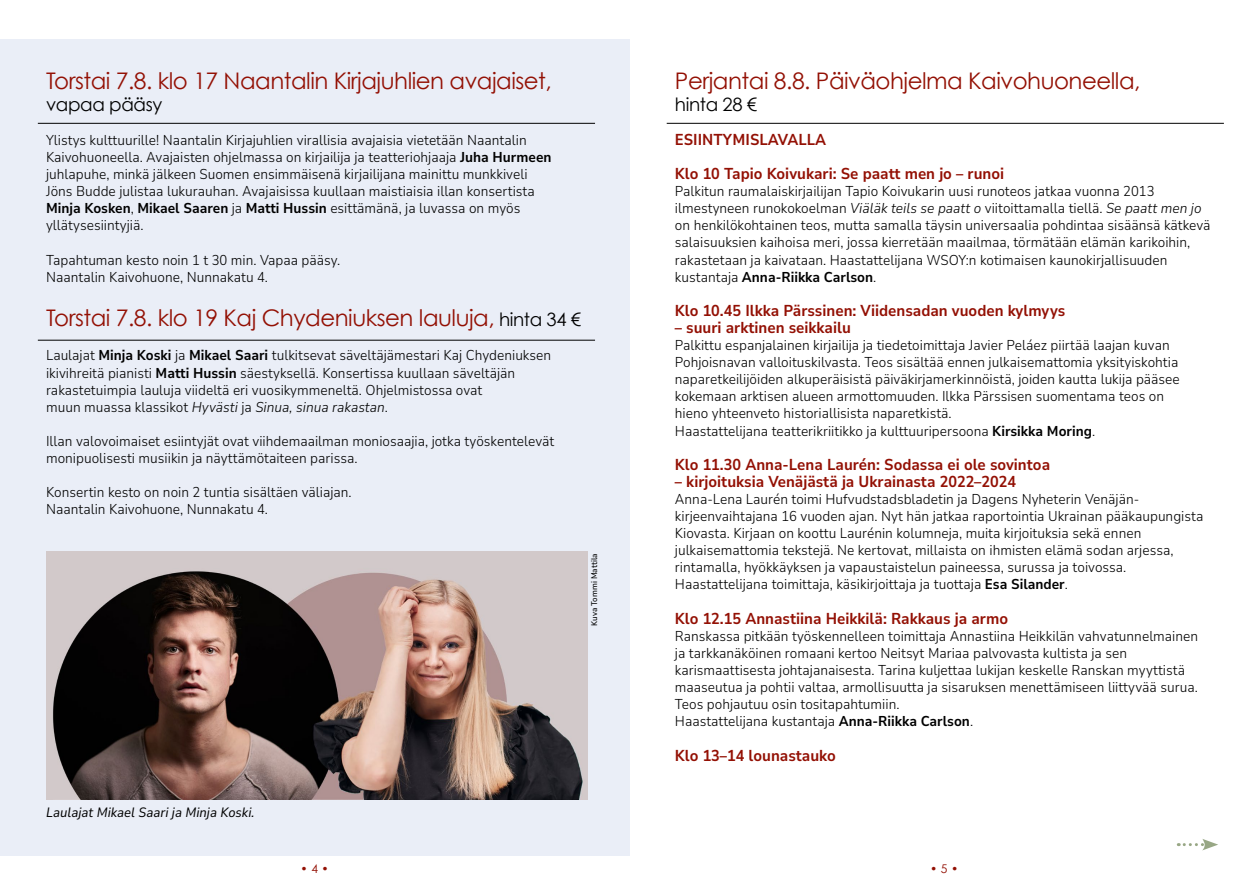
<style>
.page{position:relative;width:1259px;height:893px;background:#fff}
.page>*{position:absolute;margin:0;border:0;box-sizing:border-box;transform-origin:0 0}
.t1{font:22.8px "Century Gothic";letter-spacing:-.02em;color:#931004}
.t2{font:18.3px "Century Gothic";letter-spacing:-.02em;color:#000}
.t3{font:700 semi-condensed 15.75px/34.2px "Nunito Sans 10 pt";color:#931004}
.t4{font:300 semi-condensed 14.25px/17.1px "Nunito Sans 10 pt";color:#000}
.t5{font:italic semi-condensed 13.5px "Nunito Sans 10 pt";color:#000}
.t6{font:12px "Century Gothic";color:#931004}
.t7{font:500 semi-condensed 8.25px "Nunito Sans 10 pt";color:#000}
.s1{font-weight:700}
.s2{font-size:18.3px;color:#000}
.s3{font-style:italic}
</style>
<div class="page">
<div style="left:0;top:40px;width:629px;height:816px;background:#eaeef7"></div>
<svg style="left:1178px;top:839px;width:40px;height:11px"></svg>
<hr style="left:666px;top:123px;width:558px;height:1px;background:#000">
<img style="left:46px;top:552px;width:541px;height:247px">
<hr style="left:38px;top:123px;width:557px;height:1px;background:#000">
<hr style="left:38px;top:340px;width:557px;height:1px;background:#000">
<h1 class="t1" style="left:46px;top:66px;width:507px">Torstai 7.8. klo 17 Naantalin Kirjajuhlien avajaiset,</h1>
<p class="t2" style="left:46px;top:93px;width:118px">vapaa pääsy</p>
<p class="t4" style="left:46px;top:131px;width:507px">Ylistys kulttuurille! Naantalin Kirjajuhlien virallisia avajaisia vietetään Naantalin Kaivohuoneella. Avajaisten ohjelmassa on kirjailija ja teatteriohjaaja <span class="s1">Juha Hurmeen </span>juhlapuhe, minkä jälkeen Suomen ensimmäisenä kirjailijana mainittu munkkiveli Jöns Budde julistaa lukurauhan. Avajaisissa kuullaan maistiaisia illan konsertista <span class="s1">Minja Kosken</span>, <span class="s1">Mikael Saaren</span> ja <span class="s1">Matti Hussin</span> esittämänä, ja luvassa on myös yllätysesiintyjiä.</p>
<p class="t4" style="left:46px;top:250px;width:295px">Tapahtuman kesto noin 1 t 30 min. Vapaa pääsy.<br>Naantalin Kaivohuone, Nunnakatu 4.</p>
<h1 class="t1" style="left:46px;top:304px;width:536px">Torstai 7.8. klo 19 Kaj Chydeniuksen lauluja, <span class="s2">hinta 34 €</span></h1>
<p class="t4" style="left:46px;top:346px;width:506px">Laulajat <span class="s1">Minja Koski</span> ja <span class="s1">Mikael Saari</span> tulkitsevat säveltäjämestari Kaj Chydeniuksen ikivihreitä pianisti <span class="s1">Matti Hussin</span> säestyksellä. Konsertissa kuullaan säveltäjän rakastetuimpia lauluja viideltä eri vuosikymmeneltä. Ohjelmistossa ovat<br>muun muassa klassikot <span class="s3">Hyvästi</span> ja <span class="s3">Sinua, sinua rakastan</span>.</p>
<p class="t4" style="left:46px;top:432px;width:510px">Illan valovoimaiset esiintyjät ovat viihdemaailman moniosaajia, jotka työskentelevät monipuolisesti musiikin ja näyttämötaiteen parissa.</p>
<p class="t4" style="left:46px;top:483px;width:307px">Konsertin kesto on noin 2 tuntia sisältäen väliajan.<br>Naantalin Kaivohuone, Nunnakatu 4.</p>
<p class="t7" style="left:588px;top:625px;width:73px;rotate:-90deg">Kuva Tommi Mattila</p>
<p class="t5" style="left:46px;top:803px;width:210px">Laulajat Mikael Saari ja Minja Koski.</p>
<h1 class="t1" style="left:675px;top:66px;width:467px">Perjantai 8.8. Päiväohjelma Kaivohuoneella,</h1>
<p class="t2" style="left:675px;top:93px;width:84px">hinta 28 €</p>
<p class="t3" style="left:675px;top:122px;width:331px">ESIINTYMISLAVALLA<br>Klo 10 Tapio Koivukari: Se paatt men jo – runoi</p>
<p class="t4" style="left:675px;top:182px;width:537px">Palkitun raumalaiskirjailijan Tapio Koivukarin uusi runoteos jatkaa vuonna 2013 ilmestyneen runokokoelman <span class="s3">Viäläk teils se paatt o</span> viitoittamalla tiellä. <span class="s3">Se paatt men jo </span>on henkilökohtainen teos, mutta samalla täysin universaalia pohdintaa sisäänsä kätkevä salaisuuksien kaihoisa meri, jossa kierretään maailmaa, törmätään elämän karikoihin, rakastetaan ja kaivataan. Haastattelijana WSOY:n kotimaisen kaunokirjallisuuden kustantaja <span class="s1">Anna-Riikka Carlson</span>.</p>
<p class="t3" style="left:675px;top:293px;width:392px">Klo 10.45 Ilkka Pärssinen: Viidensadan vuoden kylmyys</p>
<p class="t3" style="left:675px;top:310px;width:177px">– suuri arktinen seikkailu</p>
<p class="t4" style="left:675px;top:336px;width:506px">Palkittu espanjalainen kirjailija ja tiedetoimittaja Javier Peláez piirtää laajan kuvan Pohjoisnavan valloituskilvasta. Teos sisältää ennen julkaisemattomia yksityiskohtia naparetkeilijöiden alkuperäisistä päiväkirjamerkinnöistä, joiden kautta lukija pääsee kokemaan arktisen alueen armottomuuden. Ilkka Pärssisen suomentama teos on hieno yhteenveto historiallisista naparetkistä.<br>Haastattelijana teatterikriitikko ja kulttuuripersoona <span class="s1">Kirsikka Moring</span>.</p>
<p class="t3" style="left:675px;top:447px;width:377px">Klo 11.30 Anna-Lena Laurén: Sodassa ei ole sovintoa</p>
<p class="t3" style="left:675px;top:464px;width:343px">– kirjoituksia Venäjästä ja Ukrainasta 2022–2024</p>
<p class="t4" style="left:675px;top:490px;width:530px">Anna-Lena Laurén toimi Hufvudstadsbladetin ja Dagens Nyheterin Venäjän&shy;kirjeenvaihtajana 16 vuoden ajan. Nyt hän jatkaa raportointia Ukrainan pääkaupungista Kiovasta. Kirjaan on koottu Laurénin kolumneja, muita kirjoituksia sekä ennen julkaisemattomia tekstejä. Ne kertovat, millaista on ihmisten elämä sodan arjessa, rintamalla, hyökkäyksen ja vapaustaistelun paineessa, surussa ja toivossa.<br>Haastattelijana toimittaja, käsikirjoittaja ja tuottaja <span class="s1">Esa Silander</span>.</p>
<p class="t3" style="left:675px;top:600px;width:335px">Klo 12.15 Annastiina Heikkilä: Rakkaus ja armo</p>
<p class="t4" style="left:675px;top:627px;width:525px">Ranskassa pitkään työskennelleen toimittaja Annastiina Heikkilän vahvatunnelmainen ja tarkkanäköinen romaani kertoo Neitsyt Mariaa palvovasta kultista ja sen karismaattisesta johtajanaisesta. Tarina kuljettaa lukijan keskelle Ranskan myyttistä maaseutua ja pohtii valtaa, armollisuutta ja sisaruksen menettämiseen liittyvää surua.<br>Teos pohjautuu osin tositapahtumiin.<br>Haastattelijana kustantaja <span class="s1">Anna-Riikka Carlson</span>.</p>
<p class="t3" style="left:675px;top:737px;width:162px">Klo 13–14 lounastauko</p>
<p class="t6" style="left:301px;top:861px;width:30px">• 4 •</p>
<p class="t6" style="left:930px;top:861px;width:30px">• 5 •</p>
</div>
